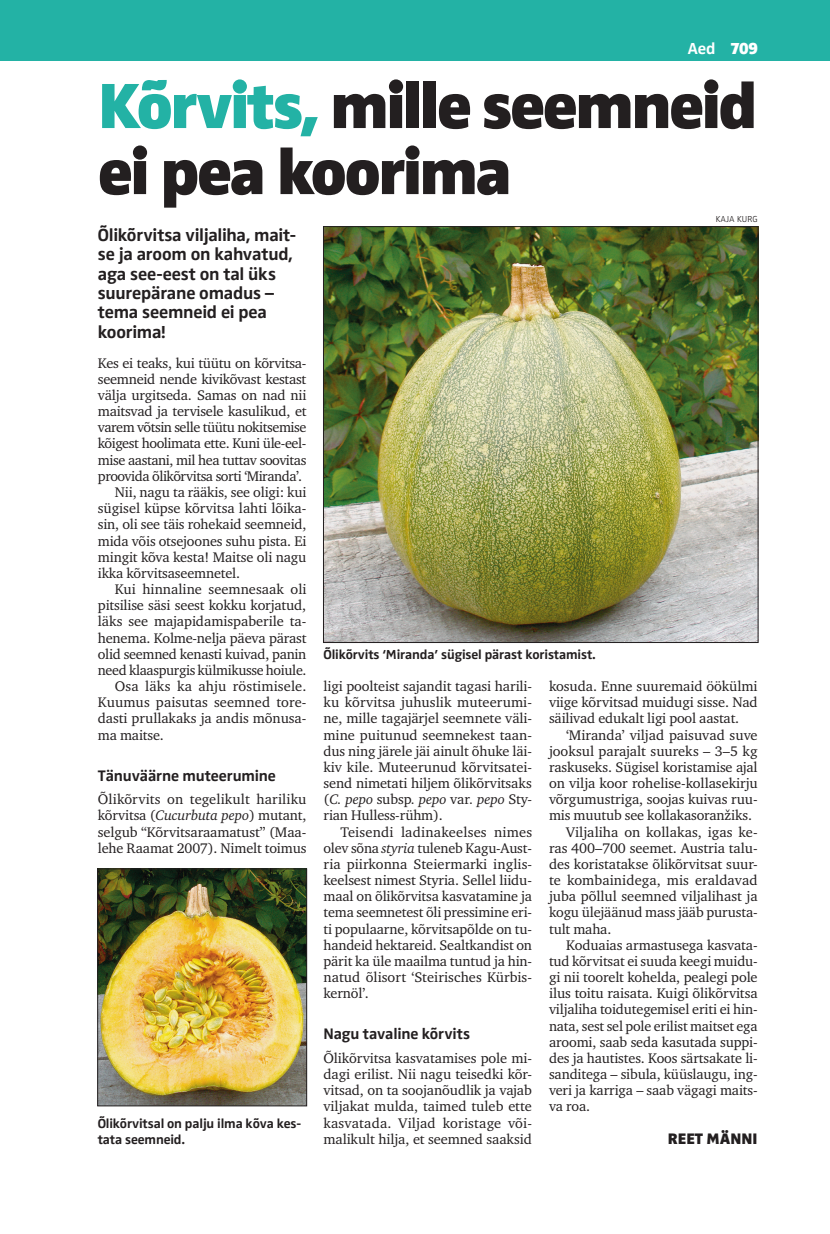
<style>
.page{position:relative;width:830px;height:1234px;background:#fff}
.page>*{position:absolute;margin:0;border:0;box-sizing:border-box;transform-origin:0 0}
.t1{font:900 66px/66px "Zwo Pro";letter-spacing:-.04em;color:#231f20}
.t2{font:700 18px/19.5px "Zwo Pro";letter-spacing:-.015em;color:#231f20}
.t3{font:700 16.5px "Zwo Pro";color:#fff}
.t4{font:700 15.75px "Zwo Pro";letter-spacing:-.01em;color:#231f20}
.t5{font:900 15.75px "Zwo Pro";color:#231f20}
.t6{font:14.25px/16.2px "Charter ITC";letter-spacing:-.01em;color:#231f20;text-align:justify}
.t7{font:14.25px "Charter ITC";letter-spacing:-.03em;color:#231f20}
.t8{font:14.25px "Charter ITC";letter-spacing:.01em;color:#231f20}
.t9{font:700 13.5px/16.2px "Zwo Pro";letter-spacing:-.01em;color:#231f20}
.t10{font:300 9px "Zwo Pro";color:#231f20}
.s1{font-weight:900}
.s2{color:#23b2a5}
.s3{font-style:italic}
</style>
<div class="page">
<div style="left:0;top:0;width:829px;height:60px;background:#23b2a5"></div>
<img style="left:325px;top:228px;width:430px;height:412px">
<img style="left:99px;top:870px;width:206px;height:233px">
<div style="left:97px;top:868px;width:210px;height:237px;border:1px solid #231f20"></div>
<p class="t3" style="left:687px;top:39px;width:72px">Aed <span class="s1">709</span></p>
<h1 class="t1" style="left:98px;top:74px;width:661px"><span class="s2">Kõrvits,</span> mille seemneid ei pea koorima</h1>
<p class="t2" style="left:98px;top:225px;width:200px">Õlikõrvitsa viljaliha, mait&shy;se ja aroom on kahvatud, aga see-eest on tal üks suurepärane omadus – tema seemneid ei pea koorima!</p>
<p class="t6" style="left:98px;top:354px;width:210px">Kes ei teaks, kui tüütu on kõrvitsa-</p>
<p class="t6" style="left:98px;top:371px;width:210px">seemneid nende kivikõvast kestast</p>
<p class="t6" style="left:98px;top:387px;width:210px">välja urgitseda. Samas on nad nii</p>
<p class="t6" style="left:98px;top:403px;width:210px">maitsvad ja tervisele kasulikud, et</p>
<p class="t7" style="left:98px;top:418px;width:210px">varem võtsin selle tüütu nokitsemise</p>
<p class="t7" style="left:98px;top:434px;width:210px">kõigest hoolimata ette. Kuni üle-eel-</p>
<p class="t7" style="left:98px;top:451px;width:210px">mise aastani, mil hea tuttav soovitas</p>
<p class="t7" style="left:98px;top:467px;width:206px">proovida õlikõrvitsa sorti ‘Miranda’.</p>
<p class="t6" style="left:115px;top:484px;width:193px">Nii, nagu ta rääkis, see oligi: kui</p>
<p class="t6" style="left:98px;top:500px;width:210px">sügisel küpse kõrvitsa lahti lõika-</p>
<p class="t6" style="left:98px;top:516px;width:210px">sin, oli see täis rohekaid seemneid,</p>
<p class="t6" style="left:98px;top:532px;width:210px">mida võis otsejoones suhu pista. Ei</p>
<p class="t6" style="left:98px;top:548px;width:210px">mingit kõva kesta! Maitse oli nagu</p>
<p class="t6" style="left:98px;top:564px;width:144px">ikka kõrvitsaseemnetel.</p>
<p class="t6" style="left:115px;top:581px;width:193px">Kui hinnaline seemnesaak oli</p>
<p class="t6" style="left:98px;top:597px;width:210px">pitsilise säsi seest kokku korjatud,</p>
<p class="t6" style="left:98px;top:613px;width:210px">läks see majapidamispaberile ta-</p>
<p class="t6" style="left:98px;top:629px;width:210px">henema. Kolme-nelja päeva pärast</p>
<p class="t6" style="left:98px;top:645px;width:210px">olid seemned kenasti kuivad, panin</p>
<p class="t6" style="left:98px;top:661px;width:210px">need klaaspurgis külmikusse hoiule.</p>
<p class="t8" style="left:115px;top:677px;width:193px">Osa läks ka ahju röstimisele.</p>
<p class="t8" style="left:98px;top:693px;width:210px">Kuumus paisutas seemned tore-</p>
<p class="t6" style="left:98px;top:710px;width:210px">dasti prullakaks ja andis mõnusa-</p>
<p class="t6" style="left:98px;top:726px;width:67px">ma maitse.</p>
<p class="t4" style="left:98px;top:766px;width:179px">Tänuväärne muteerumine</p>
<p class="t6" style="left:98px;top:791px;width:210px">Õlikõrvits on tegelikult hariliku kõrvitsa (<span class="s3">Cucurbuta pepo</span>) mutant, selgub “Kõrvitsaraamatust” (Maa&shy;lehe Raamat 2007). Nimelt toimus</p>
<p class="t9" style="left:98px;top:1114px;width:205px">Õlikõrvitsal on palju ilma kõva kes&shy;tata seemneid.</p>
<p class="t10" style="left:715px;top:214px;width:43px">KAJA KURG</p>
<p class="t9" style="left:323px;top:646px;width:274px">Õlikõrvits ‘Miranda’ sügisel pärast koristamist.</p>
<p class="t6" style="left:323px;top:678px;width:210px">ligi poolteist sajandit tagasi harili&shy;ku kõrvitsa juhuslik muteerumi&shy;ne, mille tagajärjel seemnete väli&shy;mine puitunud seemnekest taan&shy;dus ning järele jäi ainult õhuke läi&shy;kiv kile. Muteerunud kõrvitsatei&shy;send nimetati hiljem õlikõrvitsaks (<span class="s3">C. pepo</span> subsp<span class="s3">. pepo</span> var<span class="s3">. pepo</span> Sty&shy;rian Hulless-rühm).</p>
<p class="t6" style="left:323px;top:823px;width:210px;text-indent:17px">Teisendi ladinakeelses nimes olev sõna <span class="s3">styria</span> tuleneb Kagu-Aust&shy;ria piirkonna Steiermarki inglis&shy;keelsest nimest Styria. Sellel liidu&shy;maal on õlikõrvitsa kasvatamine ja tema seemnetest õli pressimine eri&shy;ti populaarne, kõrvitsapõlde on tu&shy;handeid hektareid. Sealtkandist on pärit ka üle maailma tuntud ja hin&shy;natud õlisort ‘Steirisches Kürbis&shy;kernöl’.</p>
<p class="t4" style="left:323px;top:1024px;width:148px">Nagu tavaline kõrvits</p>
<p class="t6" style="left:323px;top:1049px;width:210px">Õlikõrvitsa kasvatamises pole mi&shy;dagi erilist. Nii nagu teisedki kõr&shy;vitsad, on ta soojanõudlik ja vajab viljakat mulda, taimed tuleb ette kasvatada. Viljad koristage või&shy;malikult hilja, et seemned saaksid</p>
<p class="t6" style="left:549px;top:678px;width:210px">kosuda. Enne suuremaid öökülmi viige kõrvitsad muidugi sisse. Nad säilivad edukalt ligi pool aastat.</p>
<p class="t6" style="left:566px;top:726px;width:193px">‘Miranda’ viljad paisuvad suve</p>
<p class="t6" style="left:548px;top:742px;width:210px">jooksul parajalt suureks – 3–5 kg</p>
<p class="t6" style="left:549px;top:758px;width:210px">raskuseks. Sügisel koristamise ajal</p>
<p class="t6" style="left:549px;top:774px;width:210px">on vilja koor rohelise-kollasekirju</p>
<p class="t6" style="left:549px;top:791px;width:210px">võrgumustriga, soojas kuivas ruu-</p>
<p class="t6" style="left:549px;top:807px;width:204px">mis muutub see kollakasoranžiks.</p>
<p class="t6" style="left:566px;top:823px;width:193px">Viljaliha on kollakas, igas ke-</p>
<p class="t6" style="left:549px;top:839px;width:210px">ras 400–700 seemet. Austria talu-</p>
<p class="t6" style="left:549px;top:855px;width:210px">des koristatakse õlikõrvitsat suur-</p>
<p class="t6" style="left:549px;top:871px;width:210px">te kombainidega, mis eraldavad</p>
<p class="t6" style="left:549px;top:888px;width:210px">juba põllul seemned viljalihast ja</p>
<p class="t6" style="left:549px;top:904px;width:210px">kogu ülejäänud mass jääb purusta-</p>
<p class="t6" style="left:549px;top:920px;width:64px">tult maha.</p>
<p class="t6" style="left:566px;top:936px;width:193px">Koduaias armastusega kasvata-</p>
<p class="t6" style="left:549px;top:952px;width:210px">tud kõrvitsat ei suuda keegi muidu-</p>
<p class="t6" style="left:549px;top:968px;width:210px">gi nii toorelt kohelda, pealegi pole</p>
<p class="t6" style="left:549px;top:985px;width:210px">ilus toitu raisata. Kuigi õlikõrvitsa</p>
<p class="t6" style="left:549px;top:1001px;width:210px">viljaliha toidutegemisel eriti ei hin-</p>
<p class="t6" style="left:549px;top:1017px;width:210px">nata, sest sel pole erilist maitset ega</p>
<p class="t6" style="left:549px;top:1033px;width:210px">aroomi, saab seda kasutada suppi-</p>
<p class="t6" style="left:549px;top:1049px;width:210px">des ja hautistes. Koos särtsakate li-</p>
<p class="t6" style="left:549px;top:1065px;width:210px">sanditega – sibula, küüslaugu, ing-</p>
<p class="t6" style="left:549px;top:1081px;width:210px">veri ja karriga – saab vägagi maits-</p>
<p class="t6" style="left:549px;top:1098px;width:43px">va roa.</p>
<p class="t5" style="left:667px;top:1128px;width:91px">REET MÄNNI</p>
</div>
